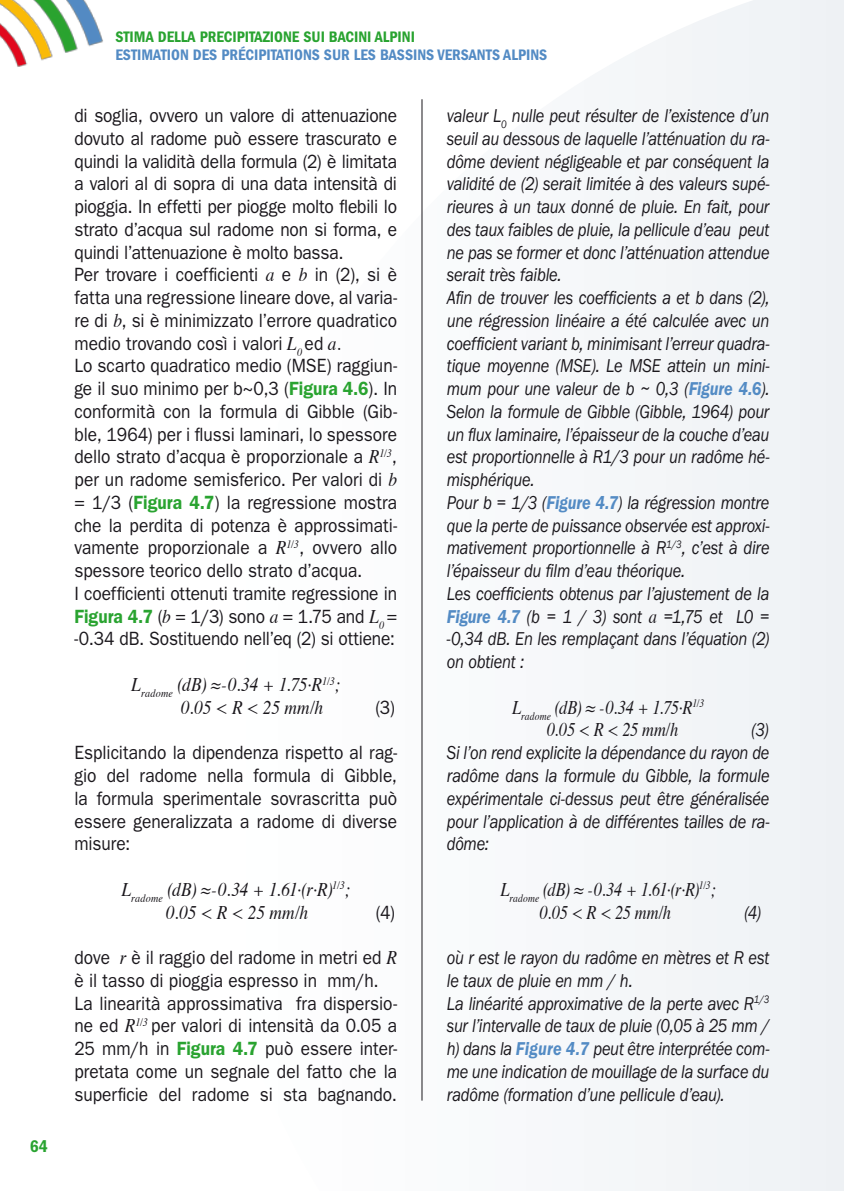
<style>
.page{position:relative;width:844px;height:1191px;background:#fff}
.page>*{position:absolute;margin:0;border:0;box-sizing:border-box;transform-origin:0 0}
.t1{font:italic 19.25px/22.8px "ITC Franklin Gothic Std";letter-spacing:-.015em;color:#1a171c;scale:.85 1}
.t2{font:19.25px/22.8px "ITC Franklin Gothic Std";letter-spacing:-.005em;color:#1a171c;scale:.9 1}
.t3{font:italic 19.25px/22.8px "Times";letter-spacing:-.01em;color:#1a171c;scale:.9 1}
.t4{font:italic 19.25px/22.8px "Times";letter-spacing:-.01em;color:#1a171c;text-align:center;scale:.85 1}
.t5{font:17.5px "ITC Franklin Gothic Std Dm Cd";color:#29a330}
.t6{font:15.75px "ITC Franklin Gothic Std Dm Cd";color:#538bc4}
.t7{font:15.75px "ITC Franklin Gothic Std Dm Cd";color:#29a330}
.s1{font-family:"Times";font-style:italic}
.s2{font-weight:600;color:#29a330}
.s3{font-weight:600;color:#538bc4}
.s4{font-family:"Times"}
</style>
<div class="page">
<div style="left:421px;top:0;width:422px;height:1191px;background:#f4f7f9"></div>
<img style="left:0;top:0;width:103px;height:67px">
<svg style="left:843px;top:0;width:1px;height:1191px"></svg>
<hr style="left:421px;top:99px;width:1px;height:1001px;background:#1a171c">
<p class="t5" style="left:30px;top:1135px;width:19px">64</p>
<p class="t7" style="left:115px;top:27px;width:17px">STIMA</p>
<p class="t7" style="left:158px;top:27px;width:9px">DELLA</p>
<p class="t7" style="left:200px;top:27px;width:8px">PRECIPITA</p>
<p class="t7" style="left:262px;top:27px;width:16px">ZIONE</p>
<p class="t7" style="left:303px;top:27px;width:42px">SUI BACINI</p>
<p class="t7" style="left:375px;top:27px;width:8px">ALPINI</p>
<p class="t6" style="left:115px;top:46px;width:16px">ESTIMATION</p>
<p class="t6" style="left:193px;top:46px;width:9px">DES</p>
<p class="t6" style="left:221px;top:46px;width:32px">PRÉCIPITATIONS</p>
<p class="t6" style="left:324px;top:46px;width:74px">SUR LES BASSINS</p>
<p class="t6" style="left:437px;top:46px;width:9px">VERSANTS</p>
<p class="t6" style="left:503px;top:46px;width:9px">ALPINS</p>
<p class="t7" style="left:158px;top:27px;width:9px">L</p>
<p class="t7" style="left:200px;top:27px;width:8px">PI</p>
<p class="t7" style="left:338px;top:27px;width:8px">I</p>
<p class="t7" style="left:375px;top:27px;width:8px">I</p>
<p class="t6" style="left:123px;top:46px;width:9px">TI</p>
<p class="t6" style="left:245px;top:46px;width:8px">IIT</p>
<p class="t6" style="left:389px;top:46px;width:9px">SS</p>
<p class="t6" style="left:437px;top:46px;width:9px">S</p>
<p class="t2" style="left:74px;top:104px;width:360px">di soglia, ovvero un valore di attenuazione dovuto al radome può essere trascurato e quindi la validità della formula (2) è limitata a valori al di sopra di una data intensità di pioggia. In effetti per piogge molto flebili lo strato d’acqua sul radome non si forma, e quindi l’attenuazione è molto bassa.<br>Per trovare i coefficienti <span class="s1">a</span> e <span class="s1">b</span> in (2), si è fatta una regressione lineare dove, al varia&shy;re di <span class="s1">b</span>, si è minimizzato l’errore quadratico medio trovando così i valori <span class="s1">L</span><sub>0</sub> ed <span class="s1">a.<br></span>Lo scarto quadratico medio (MSE) raggiun&shy;ge il suo minimo per b~0,3 (<span class="s2">Figura 4.6</span>). In conformità con la formula di Gibble (Gib&shy;ble, 1964) per i flussi laminari, lo spessore dello strato d’acqua è proporzionale a <span class="s1">R</span><sup>1/3</sup>, per un radome semisferico. Per valori di <span class="s1">b </span>= 1/3 (<span class="s2">Figura 4.7</span>) la regressione mostra che la perdita di potenza è approssimati&shy;vamente proporzionale a <span class="s1">R</span><sup>1/3</sup>, ovvero allo spessore teorico dello strato d’acqua.<br>I coefficienti ottenuti tramite regressione in <span class="s2">Figura 4.7</span> (<span class="s1">b</span> = 1/3) sono <span class="s1">a</span> = 1.75 and <span class="s1">L</span><sub>0</sub> = -0.34 dB. Sostituendo nell’eq (2) si ottiene:</p>
<p class="t3" style="left:181px;top:672px;width:178px;text-indent:-50px">L<sub>radome</sub> (dB) ≈-0.34 + 1.75·R<sup>1/3</sup>;<br>0.05 &lt; R &lt; 25 mm/h</p>
<p class="t2" style="left:375px;top:696px;width:23px">(3)</p>
<p class="t2" style="left:74px;top:741px;width:360px;text-align:justify">Esplicitando la dipendenza rispetto al rag&shy;gio del radome nella formula di Gibble, la formula sperimentale sovrascritta può essere generalizzata a radome di diverse misure:</p>
<p class="t3" style="left:121px;top:876px;width:256px;text-align:center">L<sub>radome</sub> (dB) ≈-0.34 + 1.61·(r·R)<sup>1/3</sup>;<br>0.05 &lt; R &lt; 25 mm/h</p>
<p class="t2" style="left:376px;top:900px;width:23px">(4)</p>
<p class="t2" style="left:74px;top:946px;width:360px">dove <span class="s1">r</span> è il raggio del radome in metri ed <span class="s1">R </span>è il tasso di pioggia espresso in mm/h.<br>La linearità approssimativa fra dispersio&shy;ne ed <span class="s1">R</span><sup>1/3</sup> per valori di intensità da 0.05 a 25 mm/h in <span class="s2">Figura 4.7</span> può essere inter&shy;pretata come un segnale del fatto che la superficie del radome si sta bagnando.</p>
<p class="t1" style="left:446px;top:104px;width:381px">valeur L<sub>0</sub> nulle peut résulter de l’existence d’un seuil au dessous de laquelle l’atténuation du ra&shy;dôme devient négligeable et par conséquent la validité de (2) serait limitée à des valeurs supé&shy;rieures à un taux donné de pluie. En fait, pour des taux faibles de pluie, la pellicule d’eau peut ne pas se former et donc l’atténuation attendue serait très faible.<br>Afin de trouver les coefficients a et b dans (2), une régression linéaire a été calculée avec un coefficient variant b, minimisant l’erreur quadra&shy;tique moyenne (MSE). Le MSE attein un mini&shy;mum pour une valeur de b ~ 0,3 (<span class="s3">Figure 4.6</span>).<br>Selon la formule de Gibble (Gibble, 1964) pour un flux laminaire, l’épaisseur de la couche d’eau est proportionnelle à R1/3 pour un radôme hé&shy;misphérique.<br>Pour b = 1/3 (<span class="s3">Figure 4.7</span>) la régression montre que la perte de puissance observée est approxi&shy;mativement proportionnelle à R<sup>1/3</sup>, c’est à dire l’épaisseur du film d’eau théorique.<br>Les coefficients obtenus par l’ajustement de la <span class="s3">Figure 4.7</span> (b = 1 / 3) sont <span class="s4">a</span> =1,75 et L0 = -0,34 dB. En les remplaçant dans l’équation (2) on obtient :</p>
<p class="t4" style="left:512px;top:694px;width:227px">L<sub>radome</sub> (dB) ≈ -0.34 + 1.75·R<sup>1/3<br></sup>0.05 &lt; R &lt; 25 mm/h</p>
<p class="t1" style="left:446px;top:719px;width:381px;text-align:justify;text-indent:304px">(3)<br>Si l’on rend explicite la dépendance du rayon de radôme dans la formule du Gibble, la formule expérimentale ci-dessus peut être généralisée pour l’application à de différentes tailles de ra&shy;dôme:</p>
<p class="t4" style="left:500px;top:876px;width:255px">L<sub>radome</sub> (dB) ≈ -0.34 + 1.61·(r·R)<sup>1/3</sup>;<br>0.05 &lt; R &lt; 25 mm/h</p>
<p class="t1" style="left:744px;top:901px;width:21px">(4)</p>
<p class="t1" style="left:446px;top:946px;width:381px">où r est le rayon du radôme en mètres et R est le taux de pluie en mm / h.<br>La linéarité approximative de la perte avec R<sup>1/3 </sup>sur l’intervalle de taux de pluie (0,05 à 25 mm / h) dans la <span class="s3">Figure 4.7</span> peut être interprétée com&shy;me une indication de mouillage de la surface du radôme (formation d’une pellicule d’eau).</p>
</div>
